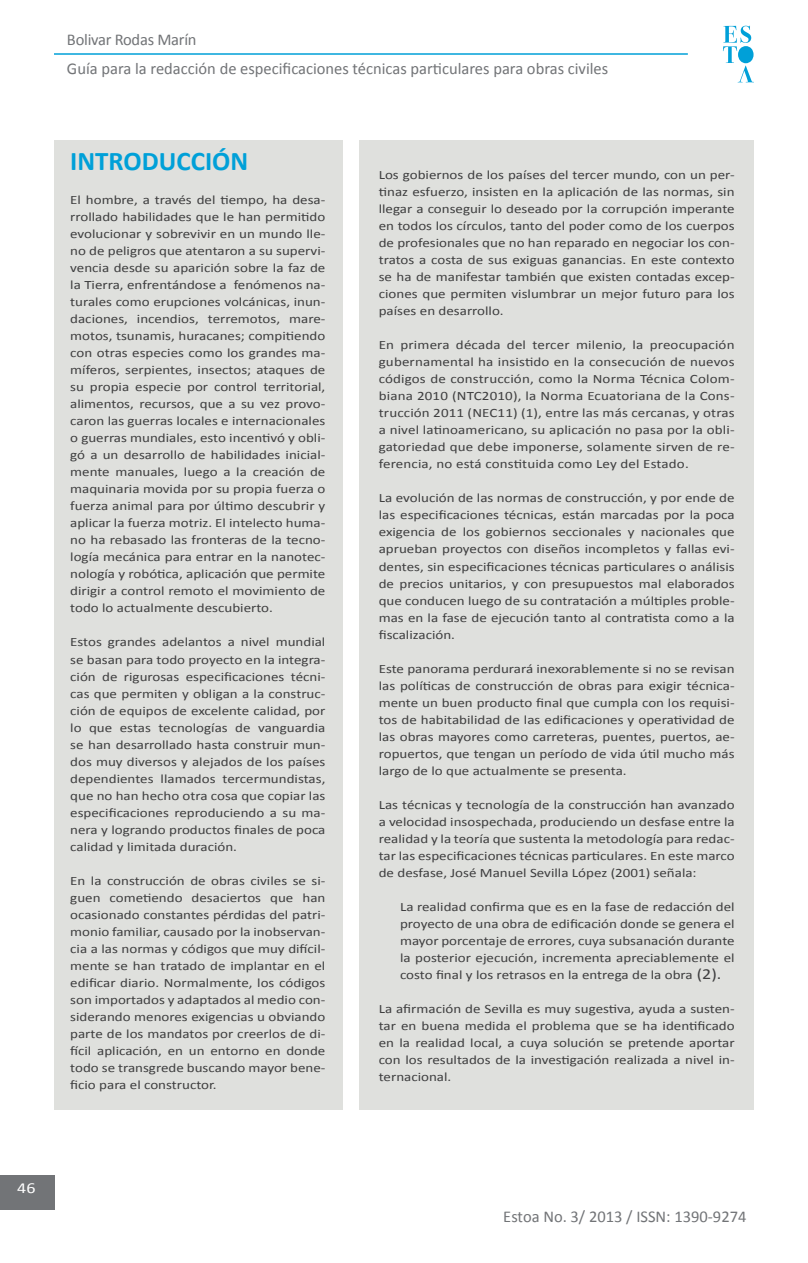
<style>
.page{position:relative;width:808px;height:1263px;background:#fff}
.page>*{position:absolute;margin:0;border:0;box-sizing:border-box;transform-origin:0 0}
.t1{font:700 27px "Calibri";color:#00a0d8}
.t2{font:16.5px "Calibri";color:#727477}
.t3{font:15.3px "Calibri";color:#fff;scale:1.18 1}
.Texto_normal_Marvel{font:12.75px/17px "Calibri";color:#3e3e3f;text-align:justify;scale:1.18 1}
.Texto_Normal_Marvel{font:12.75px/17px "Calibri";color:#3e3e3f;text-align:justify;scale:1.18 1}
.s1{font-size:15.3px}
</style>
<div class="page">
<div style="left:0;top:1175px;width:54px;height:34px;background:#727477"></div>
<div style="left:54px;top:140px;width:288px;height:970px;background:#dfe0dd"></div>
<div style="left:359px;top:140px;width:395px;height:970px;background:#dfe0dd"></div>
<svg style="left:723px;top:26px;width:31px;height:56px"></svg>
<hr style="left:54px;top:53px;width:634px;height:2px;background:#00a0d8">
<p class="t2" style="left:67px;top:29px;width:131px">Bolivar Rodas Marín</p>
<p class="t2" style="left:67px;top:58px;width:543px">Guía para la redacción de especificaciones técnicas particulares para obras civiles</p>
<p class="t1" style="left:70px;top:144px;width:180px">INTRODUCCIÓN</p>
<p class="Texto_normal_Marvel" style="left:70px;top:191px;width:218px">El hombre, a través del tiempo, ha desa&shy;rrollado habilidades que le han permitido evolucionar y sobrevivir en un mundo lle&shy;no de peligros que atentaron a su supervi&shy;vencia desde su aparición sobre la faz de la Tierra, enfrentándose a fenómenos na&shy;turales como erupciones volcánicas, inun&shy;daciones, incendios, terremotos, mare&shy;motos, tsunamis, huracanes; compitiendo con otras especies como los grandes ma&shy;míferos, serpientes, insectos; ataques de su propia especie por control territorial, alimentos, recursos, que a su vez provo&shy;caron las guerras locales e internacionales o guerras mundiales, esto incentivó y obli&shy;gó a un desarrollo de habilidades inicial&shy;mente manuales, luego a la creación de maquinaria movida por su propia fuerza o fuerza animal para por último descubrir y aplicar la fuerza motriz. El intelecto huma&shy;no ha rebasado las fronteras de la tecno&shy;logía mecánica para entrar en la nanotec&shy;nología y robótica, aplicación que permite dirigir a control remoto el movimiento de todo lo actualmente descubierto.</p>
<p class="Texto_normal_Marvel" style="left:70px;top:634px;width:218px">Estos grandes adelantos a nivel mundial se basan para todo proyecto en la integra&shy;ción de rigurosas especificaciones técni&shy;cas que permiten y obligan a la construc&shy;ción de equipos de excelente calidad, por lo que estas tecnologías de vanguardia se han desarrollado hasta construir mun&shy;dos muy diversos y alejados de los países dependientes llamados tercermundistas, que no han hecho otra cosa que copiar las especificaciones reproduciendo a su ma&shy;nera y logrando productos finales de poca calidad y limitada duración.</p>
<p class="Texto_normal_Marvel" style="left:70px;top:872px;width:218px">En la construcción de obras civiles se si&shy;guen cometiendo desaciertos que han ocasionado constantes pérdidas del patri&shy;monio familiar, causado por la inobservan&shy;cia a las normas y códigos que muy difícil&shy;mente se han tratado de implantar en el edificar diario. Normalmente, los códigos son importados y adaptados al medio con&shy;siderando menores exigencias u obviando parte de los mandatos por creerlos de di&shy;fícil aplicación, en un entorno en donde todo se transgrede buscando mayor bene&shy;ficio para el constructor.</p>
<p class="Texto_normal_Marvel" style="left:379px;top:167px;width:303px">Los gobiernos de los países del tercer mundo, con un per&shy;tinaz esfuerzo, insisten en la aplicación de las normas, sin llegar a conseguir lo deseado por la corrupción imperante en todos los círculos, tanto del poder como de los cuerpos de profesionales que no han reparado en negociar los con&shy;tratos a costa de sus exiguas ganancias. En este contexto se ha de manifestar también que existen contadas excep&shy;ciones que permiten vislumbrar un mejor futuro para los países en desarrollo.</p>
<p class="Texto_normal_Marvel" style="left:379px;top:337px;width:303px">En primera década del tercer milenio, la preocupación gubernamental ha insistido en la consecución de nuevos códigos de construcción, como la Norma Técnica Colom&shy;biana 2010 (NTC2010), la Norma Ecuatoriana de la Cons&shy;trucción 2011 (NEC11) (1), entre las más cercanas, y otras a nivel latinoamericano, su aplicación no pasa por la obli&shy;gatoriedad que debe imponerse, solamente sirven de re&shy;ferencia, no está constituida como Ley del Estado.</p>
<p class="Texto_normal_Marvel" style="left:379px;top:490px;width:303px">La evolución de las normas de construcción, y por ende de las especificaciones técnicas, están marcadas por la poca exigencia de los gobiernos seccionales y nacionales que aprueban proyectos con diseños incompletos y fallas evi&shy;dentes, sin especificaciones técnicas particulares o análisis de precios unitarios, y con presupuestos mal elaborados que conducen luego de su contratación a múltiples proble&shy;mas en la fase de ejecución tanto al contratista como a la fiscalización.</p>
<p class="Texto_normal_Marvel" style="left:379px;top:660px;width:303px">Este panorama perdurará inexorablemente si no se revisan las políticas de construcción de obras para exigir técnica&shy;mente un buen producto final que cumpla con los requisi&shy;tos de habitabilidad de las edificaciones y operatividad de las obras mayores como carreteras, puentes, puertos, ae&shy;ropuertos, que tengan un período de vida útil mucho más largo de lo que actualmente se presenta.</p>
<p class="Texto_normal_Marvel" style="left:379px;top:796px;width:303px">Las técnicas y tecnología de la construcción han avanzado a velocidad insospechada, produciendo un desfase entre la realidad y la teoría que sustenta la metodología para redac&shy;tar las especificaciones técnicas particulares. En este marco de desfase, José Manuel Sevilla López (2001) señala:</p>
<p class="Texto_Normal_Marvel" style="left:400px;top:898px;width:285px">La realidad confirma que es en la fase de redacción del proyecto de una obra de edificación donde se genera el mayor porcentaje de errores, cuya subsanación durante la posterior ejecución, incrementa apreciablemente el costo final y los retrasos en la entrega de la obra <span class="s1">(2).</span></p>
<p class="Texto_normal_Marvel" style="left:379px;top:1000px;width:303px">La afirmación de Sevilla es muy sugestiva, ayuda a susten&shy;tar en buena medida el problema que se ha identificado en la realidad local, a cuya solución se pretende aportar con los resultados de la investigación realizada a nivel in&shy;ternacional.</p>
<p class="t3" style="left:17px;top:1178px;width:17px">46</p>
<p class="t2" style="left:503px;top:1206px;width:245px">Estoa No. 3/ 2013 / ISSN: 1390-9274</p>
</div>
